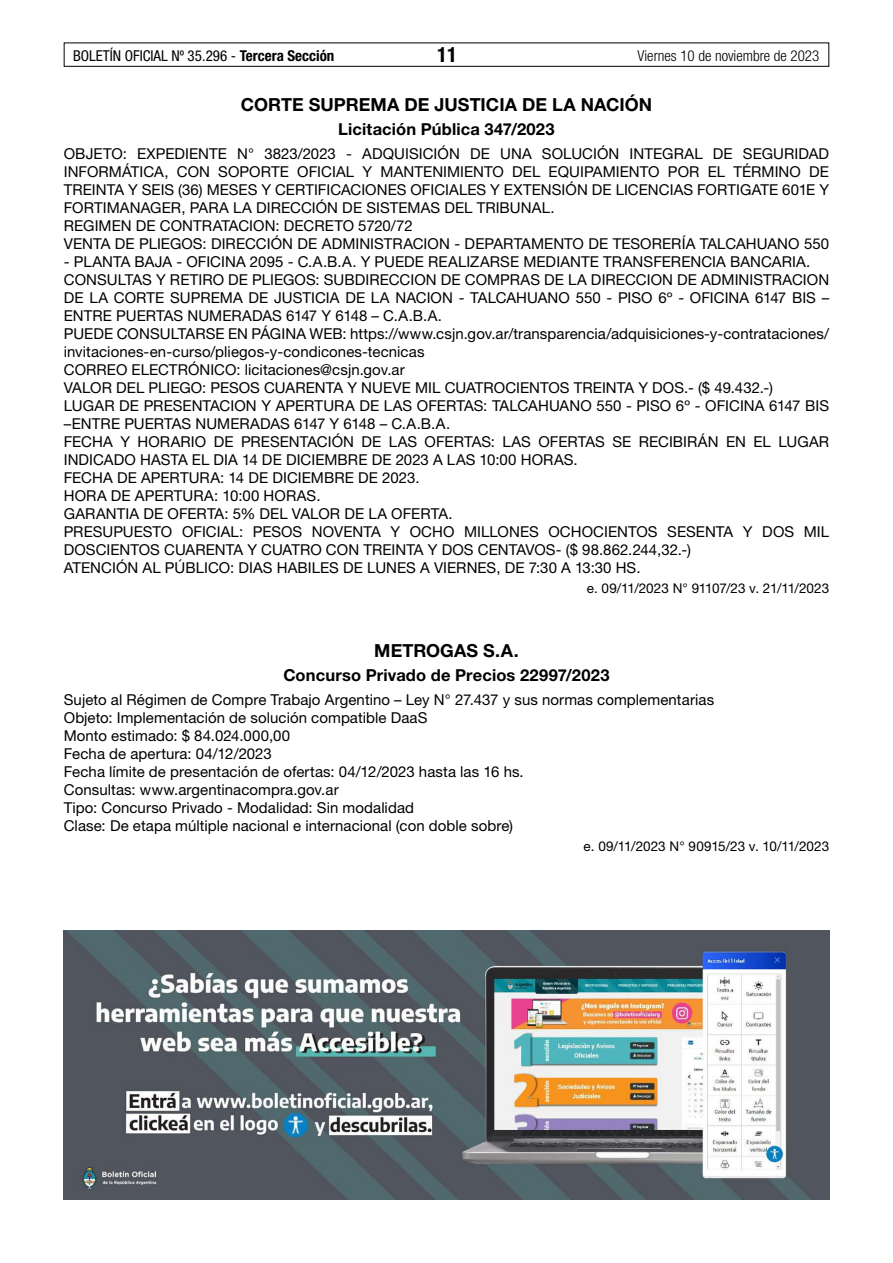
<style>
.page{position:relative;width:893px;height:1263px;background:#fff}
.page>*{position:absolute;margin:0;border:0;box-sizing:border-box;transform-origin:0 0}
.t1{font:700 condensed 21px "Helvetica Neue LT Std";color:#000}
.t2{font:700 18px "Helvetica Neue LT Std";letter-spacing:.005em;color:#000}
.t3{font:700 16.5px "Helvetica Neue LT Std";letter-spacing:.01em;color:#000}
.t4{font:15px/18px "Helvetica Neue LT Std";letter-spacing:.005em;color:#000}
.t5{font:condensed 15px "Helvetica Neue LT Std";color:#000}
.t6{font:300 condensed 15px "Helvetica Neue LT Std";color:#000}
.t7{font:13.5px "Helvetica Neue LT Std";letter-spacing:-.005em;color:#000}
.s1{font-weight:700}
</style>
<div class="page">
<div style="left:64px;top:43px;width:765px;height:24px;border:1px solid #000"></div>
<img style="left:64px;top:930px;width:765px;height:269px">
<p class="t5" style="left:73px;top:47px;width:263px">BOLETÍN OFICIAL Nº 35.296 - <span class="s1">Tercera Sección</span></p>
<h1 class="t1" style="left:437px;top:42px;width:22px">11</h1>
<p class="t6" style="left:638px;top:47px;width:183px">Viernes 10 de noviembre de 2023</p>
<p class="t2" style="left:241px;top:93px;width:413px">CORTE SUPREMA DE JUSTICIA DE LA NACIÓN</p>
<p class="t3" style="left:338px;top:119px;width:218px">Licitación Pública 347/2023</p>
<p class="t4" style="left:64px;top:145px;width:767px">OBJETO: EXPEDIENTE N° 3823/2023 - ADQUISICIÓN DE UNA SOLUCIÓN INTEGRAL DE SEGURIDAD INFORMÁTICA, CON SOPORTE OFICIAL Y MANTENIMIENTO DEL EQUIPAMIENTO POR EL TÉRMINO DE TREINTA Y SEIS (36) MESES Y CERTIFICACIONES OFICIALES Y EXTENSIÓN DE LICENCIAS FORTIGATE 601E Y FORTIMANAGER, PARA LA DIRECCIÓN DE SISTEMAS DEL TRIBUNAL.<br>REGIMEN DE CONTRATACION: DECRETO 5720/72<br>VENTA DE PLIEGOS: DIRECCIÓN DE ADMINISTRACION - DEPARTAMENTO DE TESORERÍA TALCAHUANO 550</p>
<p class="t4" style="left:64px;top:253px;width:767px">- PLANTA BAJA - OFICINA 2095 - C.A.B.A. Y PUEDE REALIZARSE MEDIANTE TRANSFERENCIA BANCARIA.<br>CONSULTAS Y RETIRO DE PLIEGOS: SUBDIRECCION DE COMPRAS DE LA DIRECCION DE ADMINISTRACION DE LA CORTE SUPREMA DE JUSTICIA DE LA NACION - TALCAHUANO 550 - PISO 6º - OFICINA 6147 BIS – ENTRE PUERTAS NUMERADAS 6147 Y 6148 – C.A.B.A.<br>PUEDE CONSULTARSE EN PÁGINA WEB: https://www.csjn.gov.ar/transparencia/adquisiciones-y-contrataciones/ invitaciones-en-curso/pliegos-y-condicones-tecnicas<br>CORREO ELECTRÓNICO: licitaciones@csjn.gov.ar<br>VALOR DEL PLIEGO: PESOS CUARENTA Y NUEVE MIL CUATROCIENTOS TREINTA Y DOS.- ($ 49.432.-)<br>LUGAR DE PRESENTACION Y APERTURA DE LAS OFERTAS: TALCAHUANO 550 - PISO 6º - OFICINA 6147 BIS –ENTRE PUERTAS NUMERADAS 6147 Y 6148 – C.A.B.A.<br>FECHA Y HORARIO DE PRESENTACIÓN DE LAS OFERTAS: LAS OFERTAS SE RECIBIRÁN EN EL LUGAR INDICADO HASTA EL DIA 14 DE DICIEMBRE DE 2023 A LAS 10:00 HORAS.<br>FECHA DE APERTURA: 14 DE DICIEMBRE DE 2023.<br>HORA DE APERTURA: 10:00 HORAS.<br>GARANTIA DE OFERTA: 5% DEL VALOR DE LA OFERTA.<br>PRESUPUESTO OFICIAL: PESOS NOVENTA Y OCHO MILLONES OCHOCIENTOS SESENTA Y DOS MIL DOSCIENTOS CUARENTA Y CUATRO CON TREINTA Y DOS CENTAVOS- ($ 98.862.244,32.-)<br>ATENCIÓN AL PÚBLICO: DIAS HABILES DE LUNES A VIERNES, DE 7:30 A 13:30 HS.</p>
<p class="t7" style="left:587px;top:580px;width:244px">e. 09/11/2023 N° 91107/23 v. 21/11/2023</p>
<p class="t2" style="left:374px;top:639px;width:146px">METROGAS S.A.</p>
<p class="t3" style="left:283px;top:665px;width:328px">Concurso Privado de Precios 22997/2023</p>
<p class="t4" style="left:64px;top:691px;width:652px">Sujeto al Régimen de Compre Trabajo Argentino – Ley N° 27.437 y sus normas complementarias Objeto: Implementación de solución compatible DaaS<br>Monto estimado: $ 84.024.000,00<br>Fecha de apertura: 04/12/2023<br>Fecha límite de presentación de ofertas: 04/12/2023 hasta las 16 hs.<br>Consultas: www.argentinacompra.gov.ar<br>Tipo: Concurso Privado - Modalidad: Sin modalidad<br>Clase: De etapa múltiple nacional e internacional (con doble sobre)</p>
<p class="t7" style="left:584px;top:838px;width:247px">e. 09/11/2023 N° 90915/23 v. 10/11/2023</p>
</div>
